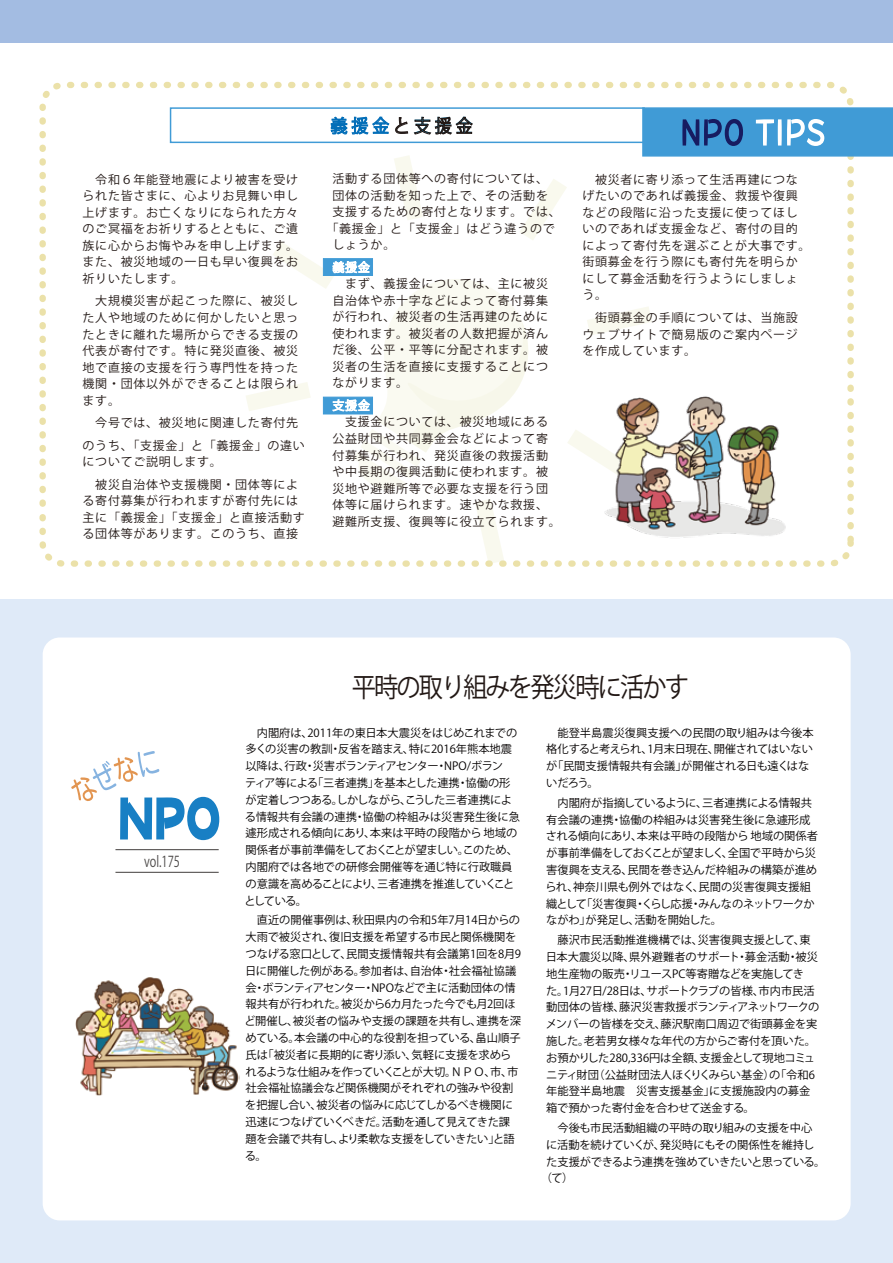
<style>
.page{position:relative;width:893px;height:1263px;background:#fff}
.page>*{position:absolute;margin:0;border:0;box-sizing:border-box;transform-origin:0 0}
.t1{font:27px "Koz Go Pr 6 N";letter-spacing:-.08em;color:#221815;scale:.9 1}
.t2{font:18px "Koz Go Pr 6 N";letter-spacing:.22em;color:#036eb8;scale:.95 1}
.t3{font:15px "Koz Go Pr 6 N";color:#4c4948;scale:.74 1}
.t4{font:12px/16.5px "Koz Go Pr 6 N";letter-spacing:.06em;color:#221815}
.t5{font:11.25px/16.8px "Koz Go Pr 6 N";color:#040000}
.t6{font:11.25px "Koz Go Pr 6 N";letter-spacing:-.035em;color:#040000}
.t7{font:11.25px "Koz Go Pr 6 N";letter-spacing:-.02em;color:#040000}
.s1{color:#221815}
.s2{color:#00a0e9}
</style>
<div class="page">
<svg style="left:39px;top:82px;width:815px;height:485px"></svg>
<div style="left:0;top:599px;width:893px;height:664px;background:#dfeaf8"></div>
<div style="left:43px;top:637px;width:808px;height:583px;background:#fff;border-radius:17px"></div>
<svg style="left:475px;top:499px;width:29px;height:65px"></svg>
<div style="left:0;top:0;width:893px;height:42px;background:#a3bce2"></div>
<svg style="left:71px;top:751px;width:148px;height:89px"></svg>
<hr style="left:115px;top:849px;width:104px;height:1px;background:#4c4948">
<hr style="left:115px;top:872px;width:104px;height:1px;background:#4c4948">
<div style="left:170px;top:107px;width:475px;height:36px;border:1px solid #409bd6"></div>
<svg style="left:246px;top:107px;width:647px;height:383px"></svg>
<img style="left:75px;top:977px;width:164px;height:119px">
<img style="left:599px;top:383px;width:201px;height:167px">
<p class="t4" style="left:83px;top:171px;width:217px;text-align:justify">　令和６年能登地震により被害を受けられた皆さまに、心よりお見舞い申し上げます。お亡くなりになられた方々のご冥福をお祈りするとともに、ご遺族に心からお悔やみを申し上げます。また、被災地域の一日も早い復興をお祈りいたします。</p>
<p class="t4" style="left:83px;top:293px;width:217px;text-align:justify">　大規模災害が起こった際に、被災した人や地域のために何かしたいと思ったときに離れた場所からできる支援の代表が寄付です。特に発災直後、被災地で直接の支援を行う専門性を持った機関・団体以外ができることは限られます。</p>
<p class="t4" style="left:83px;top:412px;width:224px;line-height:22.5px">　今号では、被災地に関連した寄付先のうち、「支援金」と「義援金」の違い</p>
<p class="t4" style="left:83px;top:451px;width:217px;line-height:22.5px">についてご説明します。<br>　被災自治体や支援機関・団体等によ</p>
<p class="t4" style="left:83px;top:493px;width:224px">る寄付募集が行われますが寄付先には主に「義援金」「支援金」と直接活動する団体等があります。このうち、直接</p>
<h2 class="t2" style="left:330px;top:116px;width:151px">義援金<span class="s1">と</span><span class="s2">支援金</span></h2>
<p class="t4" style="left:332px;top:171px;width:217px">活動する団体等への寄付については、</p>
<p class="t4" style="left:332px;top:187px;width:217px">団体の活動を知った上で、その活動を</p>
<p class="t4" style="left:332px;top:204px;width:230px">支援するための寄付となります。では、</p>
<p class="t4" style="left:326px;top:220px;width:230px">「義援金」と「支援金」はどう違うので</p>
<p class="t4" style="left:332px;top:237px;width:64px">しょうか。</p>
<p class="t4" style="left:332px;top:276px;width:217px;text-align:justify">　まず、義援金については、主に被災自治体や赤十字などによって寄付募集が行われ、被災者の生活再建のために使われます。被災者の人数把握が済んだ後、公平・平等に分配されます。被災者の生活を直接に支援することにつながります。</p>
<p class="t4" style="left:332px;top:414px;width:230px">　支援金については、被災地域にある公益財団や共同募金会などによって寄付募集が行われ、発災直後の救援活動や中長期の復興活動に使われます。被災地や避難所等で必要な支援を行う団体等に届けられます。速やかな救援、避難所支援、復興等に役立てられます。</p>
<p class="t4" style="left:582px;top:171px;width:230px">　被災者に寄り添って生活再建につなげたいのであれば義援金、救援や復興などの段階に沿った支援に使ってほしいのであれば支援金など、寄付の目的によって寄付先を選ぶことが大事です。街頭募金を行う際にも寄付先を明らかにして募金活動を行うようにしましょう。</p>
<p class="t4" style="left:582px;top:310px;width:217px;text-align:justify">　街頭募金の手順については、当施設ウェブサイトで簡易版のご案内ページを作成しています。</p>
<h1 class="t1" style="left:352px;top:672px;width:376px">平時の取り組みを発災時に活かす</h1>
<h3 class="t3" style="left:144px;top:853px;width:50px">vol.175</h3>
<p class="t5" style="left:245px;top:724px;width:277px;text-indent:12px">内閣府は、2011年の東日本大震災をはじめこれまでの多くの災害の教訓・反省を踏まえ、特に2016年熊本地震以降は、行政・災害ボランティアセンター・NPO/ボラン<br>ティア等による「三者連携」を基本とした連携・協働の形が定着しつつある。しかしながら、こうした三者連携による情報共有会議の連携・協働の枠組みは災害発生後に急遽形成される傾向にあり、本来は平時の段階から 地域の関係者が事前準備をしておくことが望ましい。このため、内閣府では各地での研修会開催等を通じ特に行政職員の意識を高めることにより、三者連携を推進していくこととしている。</p>
<p class="t5" style="left:245px;top:912px;width:278px;text-indent:12px">直近の開催事例は、秋田県内の令和5年7月14日からの大雨で被災され、復旧支援を希望する市民と関係機関をつなげる窓口として、民間支援情報共有会議第1回を8月9日に開催した例がある。参加者は、自治体・社会福祉協議会・ボランティアセンター・NPOなどで主に活動団体の情報共有が行われた。被災から6カ月たった今でも月2回ほど開催し、被災者の悩みや支援の課題を共有し、連携を深めている。本会議の中心的な役割を担っている、畠山順子氏は「被災者に長期的に寄り添い、気軽に支援を求められるような仕組みを作っていくことが大切。ＮＰＯ、市、市社会福祉協議会など関係機関がそれぞれの強みや役割を把握し合い、被災者の悩みに応じてしかるべき機関に迅速につなげていくべきだ。活動を通して見えてきた課題を会議で共有し、より柔軟な支援をしていきたい」と語る。</p>
<p class="t5" style="left:546px;top:724px;width:269px">　能登半島震災復興支援への民間の取り組みは今後本格化すると考えられ、1月末日現在、開催されてはいないが「民間支援情報共有会議」が開催される日も遠くはないだろう。</p>
<p class="t5" style="left:545px;top:794px;width:274px;text-indent:12px">内閣府が指摘しているように、三者連携による情報共有会議の連携・協働の枠組みは災害発生後に急遽形成される傾向にあり、本来は平時の段階から 地域の関係者が事前準備をしておくことが望ましく、全国で平時から災害復興を支える、民間を巻き込んだ枠組みの構築が進められ、神奈川県も例外ではなく、民間の災害復興支援組織として「災害復興・くらし応援・みんなのネットワークかながわ」が発足し、活動を開始した。</p>
<p class="t5" style="left:546px;top:932px;width:275px">　藤沢市民活動推進機構では、災害復興支援として、東日本大震災以降、県外避難者のサポート・募金活動・被災地生産物の販売・リユースPC等寄贈などを実施してき<br>た。1月27日/28日は、サポートクラブの皆様、市内市民活動団体の皆様、藤沢災害救援ボランティアネットワークのメンバーの皆様を交え、藤沢駅南口周辺で街頭募金を実施した。老若男女様々な年代の方からご寄付を頂いた。お預かりした280,336円は全額、支援金として現地コミュニティ財団（公益財団法人ほくりくみらい基金）の「令和6年能登半島地震　災害支援基金」に支援施設内の募金箱で預かった寄付金を合わせて送金する。</p>
<p class="t5" style="left:557px;top:1120px;width:256px">今後も市民活動組織の平時の取り組みの支援を中心</p>
<p class="t7" style="left:546px;top:1138px;width:270px">に活動を続けていくが、発災時にもその関係性を維持し</p>
<p class="t6" style="left:546px;top:1155px;width:281px">た支援ができるよう連携を強めていきたいと思っている。</p>
<p class="t5" style="left:541px;top:1170px;width:34px">（て）</p>
</div>
